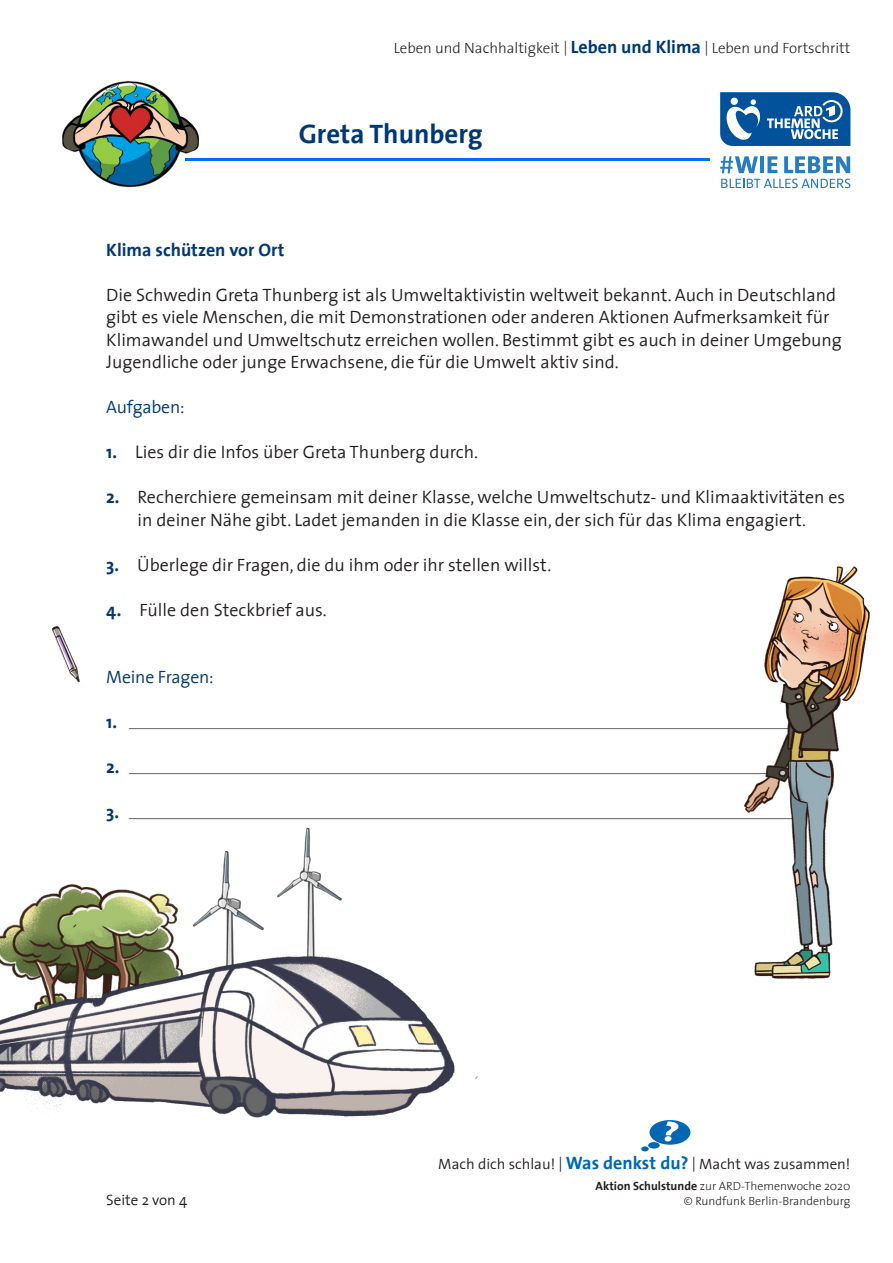
<style>
.page{position:relative;width:893px;height:1263px;background:#fff}
.page>*{position:absolute;margin:0;border:0;box-sizing:border-box;transform-origin:0 0}
.t1{font:700 27px "The Sans 7";color:#013874}
.t2{font:300 18px/22.5px "The Sans 4";color:#231f20}
.t3{font:700 18px "The Sans 7";color:#013874}
.t4{font:300 18px "The Sans 4";letter-spacing:-.01em;color:#013874}
.t5{font:300 15px "The Sans 3";color:#231f20}
.t6{font:300 15px "The Sans 4";color:#231f20}
.t7{font:300 12px "The Sans 3";color:#231f20}
.s1{font-family:"The Sans 7";font-weight:700;font-size:18px;color:#013874}
.s2{font-family:"The Sans 7";font-weight:700;color:#013874}
.s3{font-family:"The Sans 7";font-weight:700;font-size:18px;color:#0166b3}
.s4{font-family:"The Sans 7";font-weight:700}
</style>
<div class="page">
<svg style="left:720px;top:92px;width:130px;height:54px"></svg>
<hr style="left:760px;top:156px;width:4px;height:17px;background:#277dc1">
<svg style="left:767px;top:156px;width:10px;height:17px"></svg>
<svg style="left:784px;top:156px;width:66px;height:17px"></svg>
<svg style="left:720px;top:156px;width:38px;height:17px"></svg>
<svg style="left:721px;top:179px;width:129px;height:9px"></svg>
<img style="left:62px;top:81px;width:137px;height:107px">
<hr style="left:185px;top:158px;width:524px;height:3px;background:#0071ee">
<img style="left:53px;top:626px;width:27px;height:57px">
<hr style="left:129px;top:728px;width:721px;height:1px;background:#231f20">
<hr style="left:129px;top:773px;width:721px;height:1px;background:#231f20">
<hr style="left:129px;top:818px;width:721px;height:1px;background:#231f20">
<img style="left:0;top:884px;width:179px;height:69px">
<img style="left:193px;top:851px;width:70px;height:102px">
<img style="left:277px;top:828px;width:64px;height:125px">
<img style="left:715px;top:566px;width:155px;height:413px">
<div style="left:649px;top:1120px;width:41px;height:25px;background:#0166b3;border-radius:50%"></div>
<svg style="left:665px;top:1121px;width:13px;height:20px"></svg>
<div style="left:648px;top:1142px;width:12px;height:6px;background:#0166b3;border-radius:50%"></div>
<div style="left:641px;top:1146px;width:8px;height:5px;background:#0166b3;border-radius:50%"></div>
<img style="left:0;top:953px;width:477px;height:165px">
<p class="t5" style="left:394px;top:36px;width:458px">Leben und Nachhaltigkeit | <span class="s1">Leben und Klima</span> | Leben und Fortschritt</p>
<h1 class="t1" style="left:299px;top:111px;width:186px">Greta Thunberg</h1>
<p class="t3" style="left:106px;top:234px;width:180px">Klima schützen vor Ort</p>
<p class="t2" style="left:106px;top:283px;width:737px">Die Schwedin Greta Thunberg ist als Umweltaktivistin weltweit bekannt. Auch in Deutschland gibt es viele Menschen, die mit Demonstrationen oder anderen Aktionen Aufmerksamkeit für Klimawandel und Umweltschutz erreichen wollen. Bestimmt gibt es auch in deiner Umgebung Jugendliche oder junge Erwachsene, die für die Umwelt aktiv sind.</p>
<p class="t4" style="left:106px;top:392px;width:80px">Aufgaben:</p>
<p class="t2" style="left:106px;top:440px;width:373px"><span class="s2">1.</span> Lies dir die Infos über Greta Thunberg durch.</p>
<p class="t2" style="left:106px;top:485px;width:740px;text-align:center"><span class="s2">2.</span> Recherchiere gemeinsam mit deiner Klasse, welche Umweltschutz- und Klimaaktivitäten es in deiner Nähe gibt. Ladet jemanden in die Klasse ein, der sich für das Klima engagiert.</p>
<p class="t2" style="left:106px;top:553px;width:446px"><span class="s2">3.</span> Überlege dir Fragen, die du ihm oder ihr stellen willst.</p>
<p class="t2" style="left:106px;top:598px;width:222px"><span class="s2">4.</span> Fülle den Steckbrief aus.</p>
<p class="t4" style="left:106px;top:662px;width:109px">Meine Fragen:</p>
<p class="t3" style="left:106px;top:707px;width:12px">1.</p>
<p class="t3" style="left:106px;top:752px;width:15px">2.</p>
<p class="t3" style="left:106px;top:797px;width:14px">3.</p>
<p class="t6" style="left:438px;top:1151px;width:414px">Mach dich schlau! | <span class="s3">Was denkst du?</span> | Macht was zusammen!</p>
<p class="t7" style="left:595px;top:1176px;width:256px"><span class="s4">Aktion Schulstunde</span> zur ARD-Themenwoche 2020</p>
<p class="t6" style="left:106px;top:1187px;width:82px">Seite 2 von 4</p>
<p class="t7" style="left:684px;top:1191px;width:168px">© Rundfunk Berlin-Brandenburg</p>
</div>
